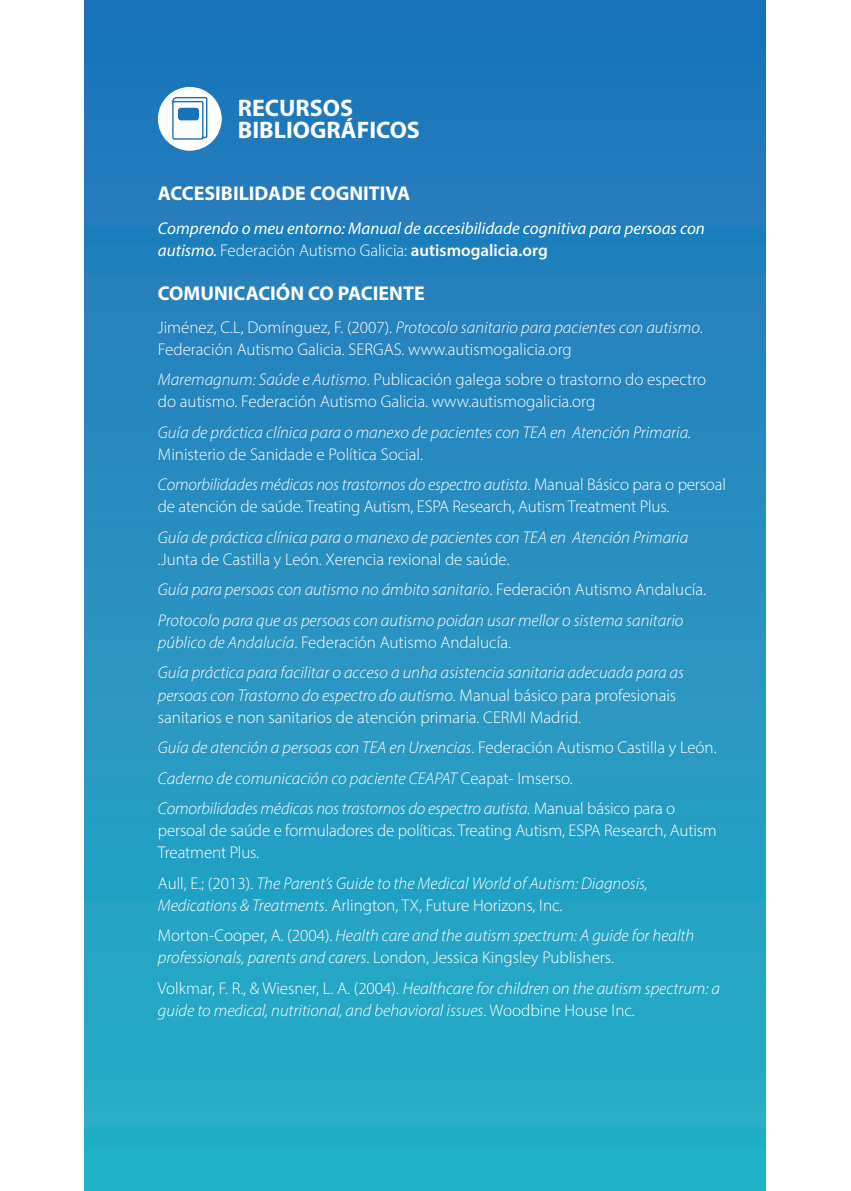
<style>
.page{position:relative;width:851px;height:1191px;background:#fff}
.page>*{position:absolute;margin:0;border:0;box-sizing:border-box;transform-origin:0 0}
.t1{font:700 24px/22px "Myriad Pro";color:#fff}
.t2{font:700 20px "Myriad Pro";color:#fff}
.t3{font:italic 300 17px/30.4px "Myriad Pro";color:#fff}
.t4{font:300 17px/22px "Myriad Pro";color:#fff}
.t5{font:italic 17px/22px "Myriad Pro";color:#fff}
.s1{font-weight:300;font-style:normal}
.s2{font-weight:600;font-style:normal}
.s3{font-style:italic}
.s4{font-style:normal}
</style>
<div class="page">
<div style="left:84px;top:0;width:681px;height:1191px;background:linear-gradient(to bottom,#2171ba,#28b1c7)"></div>
<div style="left:158px;top:87px;width:64px;height:64px;background:#fff;border-radius:50%"></div>
<svg style="left:172px;top:97px;width:36px;height:43px"></svg>
<div style="left:179px;top:109px;width:19px;height:10px;background:#1971ba"></div>
<h1 class="t1" style="left:238px;top:96px;width:183px">RECURSOS<br>BIBLIOGRÁFICOS</h1>
<p class="t2" style="left:158px;top:180px;width:254px">ACCESIBILIDADE COGNITIVA</p>
<p class="t5" style="left:158px;top:216px;width:548px">Comprendo o meu entorno: Manual de accesibilidade cognitiva para persoas con autismo. <span class="s1">Federación Autismo Galicia:</span> <span class="s2">autismogalicia.org</span></p>
<p class="t2" style="left:158px;top:280px;width:268px">COMUNICACIÓN CO PACIENTE</p>
<p class="t4" style="left:158px;top:316px;width:546px">Jiménez, C.L, Domínguez, F. (2007). <span class="s3">Protocolo sanitario para pacientes con autismo</span>.<br>Federación Autismo Galicia. SERGAS. www.autismogalicia.org</p>
<p class="t4" style="left:158px;top:368px;width:550px"><span class="s3">Maremagnum: Saúde e Autismo</span>. Publicación galega sobre o trastorno do espectro do autismo. Federación Autismo Galicia. www.autismogalicia.org</p>
<p class="t3" style="left:158px;top:417px;width:535px">Guía de práctica clínica para o manexo de pacientes con TEA en Atención Primaria.</p>
<p class="t4" style="left:158px;top:439px;width:569px;line-height:30.4px">Ministerio de Sanidade e Política Social.<br><span class="s3">Comorbilidades médicas nos trastornos do espectro autista</span>. Manual Básico para o persoal</p>
<p class="t4" style="left:158px;top:495px;width:513px">de atención de saúde. Treating Autism, ESPA Research, Autism Treatment Plus.</p>
<p class="t3" style="left:158px;top:522px;width:531px">Guía de práctica clínica para o manexo de pacientes con TEA en Atención Primaria</p>
<p class="t3" style="left:158px;top:544px;width:549px"><span class="s4">.Junta de Castilla y León. Xerencia rexional de saúde.<br></span>Guía para persoas con autismo no ámbito sanitario<span class="s4">. Federación Autismo Andalucía.<br></span>Protocolo para que as persoas con autismo poidan usar mellor o sistema sanitario</p>
<p class="t3" style="left:158px;top:627px;width:527px">público de Andalucía<span class="s4">. Federación Autismo Andalucía.<br></span>Guía práctica para facilitar o acceso a unha asistencia sanitaria adecuada para as</p>
<p class="t4" style="left:158px;top:683px;width:520px"><span class="s3">persoas con Trastorno do espectro do autismo</span>. Manual básico para profesionais sanitarios e non sanitarios de atención primaria. CERMI Madrid.</p>
<p class="t3" style="left:158px;top:732px;width:560px">Guía de atención a persoas con TEA en Urxencias<span class="s4">. Federación Autismo Castilla y León.<br></span>Caderno de comunicación co paciente CEAPAT <span class="s4">Ceapat- Imserso.<br></span>Comorbilidades médicas nos trastornos do espectro autista. <span class="s4">Manual básico para o</span></p>
<p class="t4" style="left:158px;top:819px;width:560px">persoal de saúde e formuladores de políticas. Treating Autism, ESPA Research, Autism<br>Treatment Plus.</p>
<p class="t3" style="left:158px;top:871px;width:491px;line-height:22px"><span class="s4">Aull, E.; (2013).</span> The Parent’s Guide to the Medical World of Autism: Diagnosis,<br>Medications &amp; Treatments<span class="s4">. Arlington, TX, Future Horizons, Inc.</span></p>
<p class="t3" style="left:158px;top:924px;width:538px;line-height:22px"><span class="s4">Morton-Cooper, A. (2004).</span> Health care and the autism spectrum: A guide for health professionals, parents and carers<span class="s4">. London, Jessica Kingsley Publishers.</span></p>
<p class="t3" style="left:158px;top:976px;width:563px;line-height:22px"><span class="s4">Volkmar, F. R., &amp; Wiesner, L. A. (2004).</span> Healthcare for children on the autism spectrum: a guide to medical, nutritional, and behavioral issues<span class="s4">. Woodbine House Inc.</span></p>
</div>
